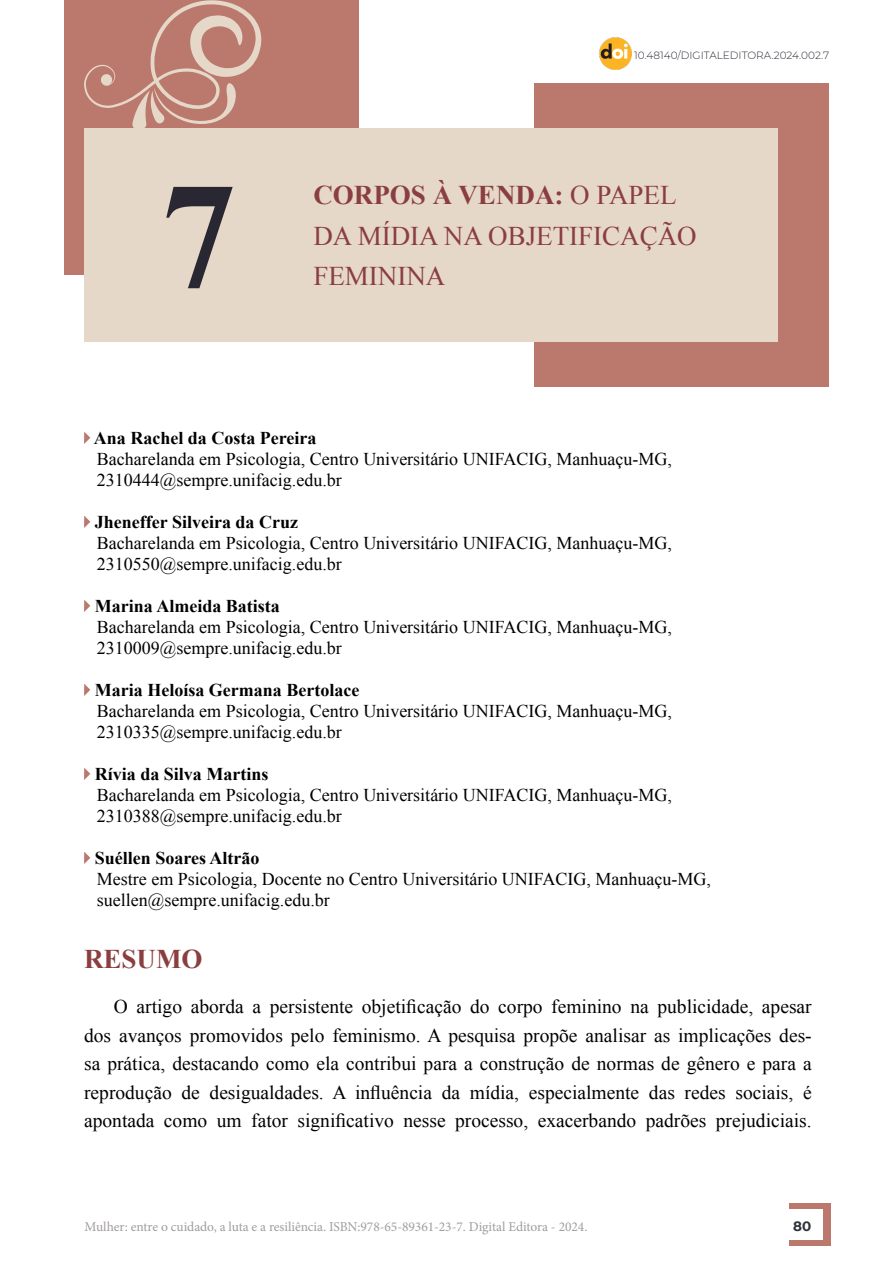
<style>
.page{position:relative;width:893px;height:1263px;background:#fff}
.page>*{position:absolute;margin:0;border:0;box-sizing:border-box;transform-origin:0 0}
.t1{font:700 150px "Times New Roman";color:#292732}
.t2{font:27px/40.5px "Times New Roman";color:#8b3e3f}
.t3{font:700 27px "Times New Roman";color:#8b3e3f}
.t4{font:19.5px/28.5px "Times New Roman";color:#000;text-align:justify}
.t5{font:18px/21px "Times New Roman";color:#000}
.t6{font:700 18px "Times New Roman";color:#000}
.t7{font:13.5px "Minion Pro";letter-spacing:-.005em;color:#a19d9c}
.t8{font:700 13.5px "Montserrat";color:#2e333c}
.t9{font:300 10.5px "Montserrat";color:#292732}
.s1{font-weight:700}
</style>
<div class="page">
<div style="left:789px;top:1203px;width:41px;height:43px;background:#ba796c"></div>
<div style="left:735px;top:1210px;width:88px;height:30px;background:#fff"></div>
<div style="left:534px;top:84px;width:295px;height:303px;background:#ba796c"></div>
<div style="left:64px;top:0;width:294px;height:275px;background:#ba796c"></div>
<div style="left:84px;top:129px;width:693px;height:213px;background:#e5d8c8"></div>
<img style="left:599px;top:37px;width:32px;height:32px">
<svg style="left:84px;top:0;width:177px;height:129px"></svg>
<svg style="left:84px;top:432px;width:6px;height:12px"></svg>
<svg style="left:84px;top:516px;width:6px;height:12px"></svg>
<svg style="left:84px;top:600px;width:6px;height:12px"></svg>
<svg style="left:84px;top:684px;width:6px;height:12px"></svg>
<svg style="left:84px;top:768px;width:6px;height:12px"></svg>
<svg style="left:84px;top:852px;width:6px;height:12px"></svg>
<h1 class="t1" style="left:161px;top:132px;width:77px">7</h1>
<p class="t9" style="left:634px;top:48px;width:197px">10.48140/DIGITALEDITORA.2024.002.7</p>
<h2 class="t2" style="left:313px;top:175px;width:385px"><span class="s1">CORPOS À VENDA:</span> O PAPEL<br>DA MÍDIA NA OBJETIFICAÇÃO</h2>
<h2 class="t2" style="left:313px;top:256px;width:133px">FEMININA</h2>
<p class="t6" style="left:94px;top:426px;width:224px">Ana Rachel da Costa Pereira</p>
<p class="t5" style="left:97px;top:448px;width:577px">Bacharelanda em Psicologia, Centro Universitário UNIFACIG, Manhuaçu-MG,<br>2310444@sempre.unifacig.edu.br</p>
<p class="t6" style="left:95px;top:510px;width:205px">Jheneffer Silveira da Cruz</p>
<p class="t5" style="left:97px;top:532px;width:577px">Bacharelanda em Psicologia, Centro Universitário UNIFACIG, Manhuaçu-MG,<br>2310550@sempre.unifacig.edu.br</p>
<p class="t6" style="left:95px;top:594px;width:186px">Marina Almeida Batista</p>
<p class="t5" style="left:97px;top:616px;width:577px">Bacharelanda em Psicologia, Centro Universitário UNIFACIG, Manhuaçu-MG,<br>2310009@sempre.unifacig.edu.br</p>
<p class="t6" style="left:95px;top:678px;width:266px">Maria Heloísa Germana Bertolace</p>
<p class="t5" style="left:97px;top:700px;width:577px">Bacharelanda em Psicologia, Centro Universitário UNIFACIG, Manhuaçu-MG,<br>2310335@sempre.unifacig.edu.br</p>
<p class="t6" style="left:95px;top:762px;width:175px">Rívia da Silva Martins</p>
<p class="t5" style="left:97px;top:784px;width:577px">Bacharelanda em Psicologia, Centro Universitário UNIFACIG, Manhuaçu-MG,<br>2310388@sempre.unifacig.edu.br</p>
<p class="t6" style="left:95px;top:846px;width:166px">Suéllen Soares Altrão</p>
<p class="t5" style="left:97px;top:868px;width:616px">Mestre em Psicologia, Docente no Centro Universitário UNIFACIG, Manhuaçu-MG, suellen@sempre.unifacig.edu.br</p>
<h2 class="t3" style="left:84px;top:940px;width:120px">RESUMO</h2>
<p class="t4" style="left:84px;top:992px;width:729px;text-indent:30px">O artigo aborda a persistente objetificação do corpo feminino na publicidade, apesar dos avanços promovidos pelo feminismo. A pesquisa propõe analisar as implicações des&shy;sa prática, destacando como ela contribui para a construção de normas de gênero e para a reprodução de desigualdades. A influência da mídia, especialmente das redes sociais, é apontada como um fator significativo nesse processo, exacerbando padrões prejudiciais.</p>
<p class="t7" style="left:85px;top:1218px;width:504px">Mulher: entre o cuidado, a luta e a resiliência. ISBN:978-65-89361-23-7. Digital Editora - 2024.</p>
<p class="t8" style="left:793px;top:1217px;width:20px">80</p>
</div>
